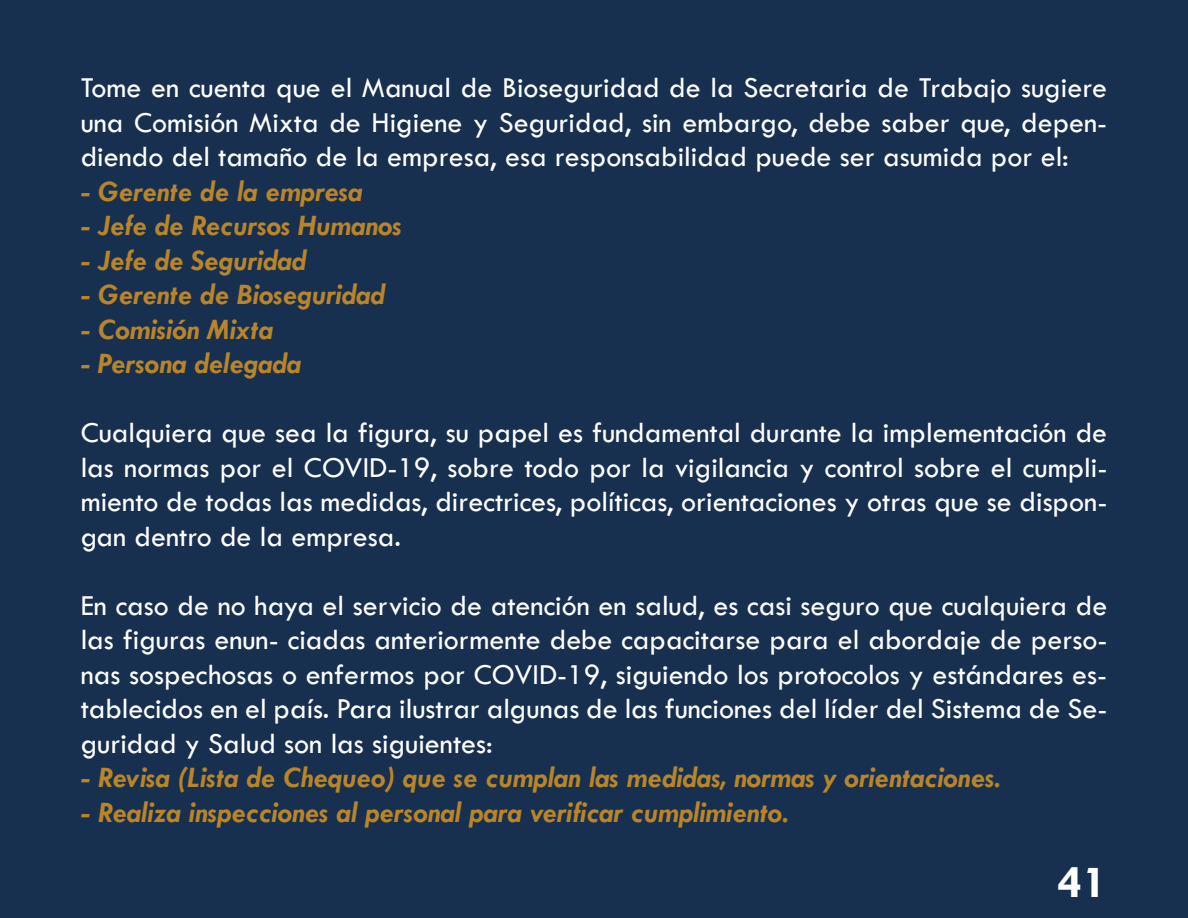
<style>
.page{position:relative;width:1188px;height:918px;background:#17304f}
.page>*{position:absolute;margin:0;border:0;box-sizing:border-box;transform-origin:0 0}
.t1{font:700 46.5px "Tw Cen";color:#fff}
.t2{font:30px/34.5px "Tw Cen";color:#fff;text-align:justify}
.t3{font:italic 700 30px "Tw Cen";color:#ba8529}
</style>
<div class="page">
<p class="t2" style="left:81px;top:71px;width:1028px">Tome en cuenta que el Manual de Bioseguridad de la Secretaria de Trabajo sugiere una Comisión Mixta de Higiene y Seguridad, sin embargo, debe saber que, depen&shy;diendo del tamaño de la empresa, esa responsabilidad puede ser asumida por el:</p>
<p class="t3" style="left:81px;top:173px;width:283px">- Gerente de la empresa</p>
<p class="t3" style="left:81px;top:208px;width:323px">- Jefe de Recursos Humanos</p>
<p class="t3" style="left:81px;top:242px;width:227px">- Jefe de Seguridad</p>
<p class="t3" style="left:81px;top:277px;width:306px">- Gerente de Bioseguridad</p>
<p class="t3" style="left:81px;top:311px;width:194px">- Comisión Mixta</p>
<p class="t3" style="left:81px;top:346px;width:222px">- Persona delegada</p>
<p class="t2" style="left:81px;top:416px;width:1028px">Cualquiera que sea la figura, su papel es fundamental durante la implementación de las normas por el COVID-19, sobre todo por la vigilancia y control sobre el cumpli&shy;miento de todas las medidas, directrices, políticas, orientaciones y otras que se dispon&shy;gan dentro de la empresa.</p>
<p class="t2" style="left:81px;top:588px;width:1028px">En caso de no haya el servicio de atención en salud, es casi seguro que cualquiera de las figuras enun- ciadas anteriormente debe capacitarse para el abordaje de perso&shy;nas sospechosas o enfermos por COVID-19, siguiendo los protocolos y estándares es&shy;tablecidos en el país. Para ilustrar algunas de las funciones del líder del Sistema de Se&shy;guridad y Salud son las siguientes:</p>
<p class="t3" style="left:81px;top:760px;width:921px">- Revisa (Lista de Chequeo) que se cumplan las medidas, normas y orientaciones.</p>
<p class="t3" style="left:81px;top:794px;width:709px">- Realiza inspecciones al personal para verificar cumplimiento.</p>
<h1 class="t1" style="left:1058px;top:854px;width:51px">41</h1>
</div>
